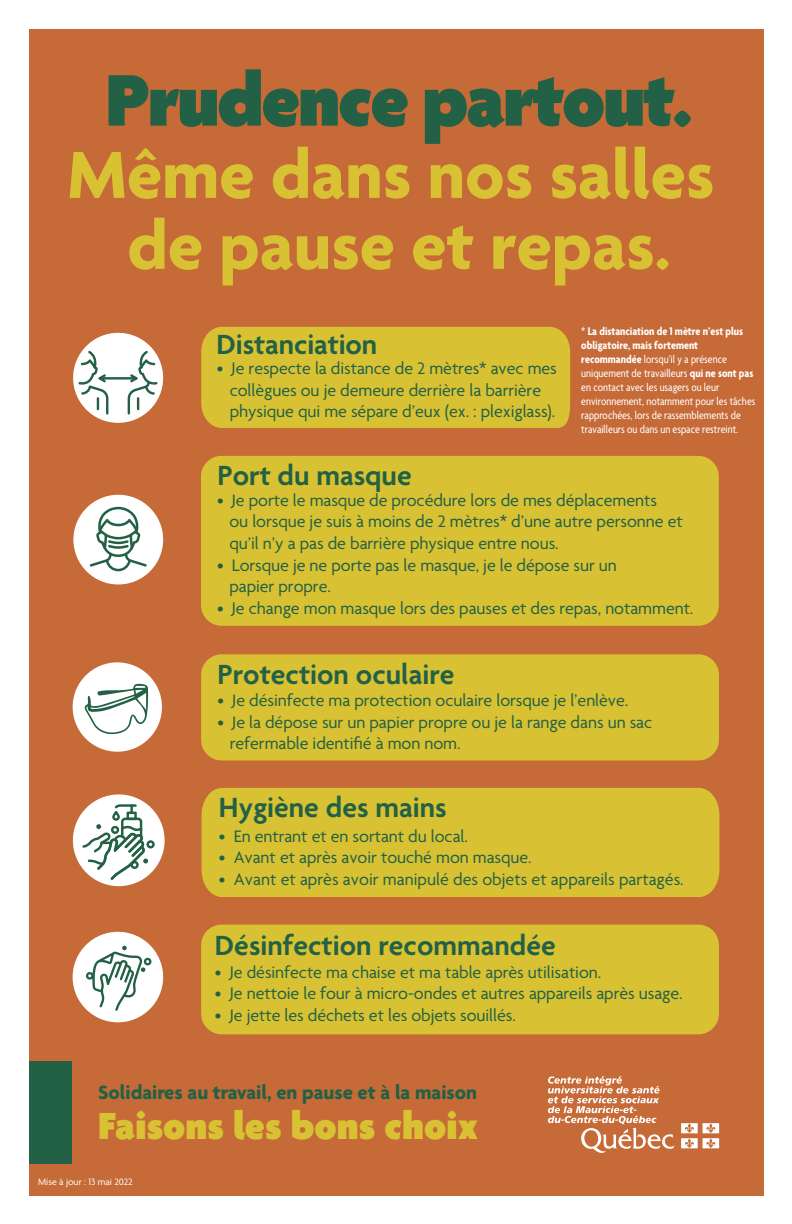
<style>
.page{position:relative;width:792px;height:1224px;background:#fff}
.page>*{position:absolute;margin:0;border:0;box-sizing:border-box;transform-origin:0 0}
.t1{font:900 79px "Agenda";letter-spacing:-.025em;color:#226145}
.t2{font:700 72px/71px "Agenda";color:#d9c134;text-align:center}
.t3{font:900 40.9px "Agenda";color:#d9c134}
.t4{font:600 30px "Agenda";color:#226145}
.t5{font:700 20.9px "Agenda";color:#226145}
.t6{font:18px/21.6px "Agenda";letter-spacing:-.005em;color:#226145}
.t7{font:condensed 12px/14px "Agenda";color:#fff}
.t8{font:10px "Agenda";color:#fff}
.s1{font-weight:700}
</style>
<div class="page">
<div style="left:29px;top:29px;width:735px;height:1167px;background:#c66a38"></div>
<div style="left:29px;top:1061px;width:43px;height:102px;background:#226145"></div>
<svg style="left:548px;top:1076px;width:127px;height:77px"></svg>
<svg style="left:681px;top:1123px;width:38px;height:25px"></svg>
<div style="left:73px;top:794px;width:92px;height:92px;background:#fff;border-radius:50%"></div>
<svg style="left:82px;top:804px;width:73px;height:76px"></svg>
<div style="left:73px;top:333px;width:90px;height:90px;background:#fff;border-radius:50%"></div>
<hr style="left:99px;top:377px;width:38px;height:3px;background:#226145">
<svg style="left:78px;top:351px;width:30px;height:64px"></svg>
<svg style="left:128px;top:351px;width:30px;height:64px"></svg>
<div style="left:73px;top:495px;width:90px;height:89px;background:#fff;border-radius:50%"></div>
<svg style="left:90px;top:507px;width:57px;height:64px"></svg>
<div style="left:73px;top:932px;width:90px;height:90px;background:#fff;border-radius:50%"></div>
<svg style="left:85px;top:945px;width:67px;height:66px"></svg>
<div style="left:73px;top:662px;width:89px;height:90px;background:#fff;border-radius:50%"></div>
<svg style="left:84px;top:684px;width:64px;height:51px"></svg>
<div style="left:201px;top:327px;width:369px;height:101px;background:#d9c134"></div>
<div style="left:201px;top:654px;width:518px;height:106px;background:#d9c134;border-radius:21px"></div>
<div style="left:202px;top:788px;width:517px;height:109px;background:#d9c134"></div>
<div style="left:201px;top:925px;width:518px;height:109px;background:#d9c134;border-radius:21px"></div>
<div style="left:201px;top:456px;width:518px;height:170px;background:#d9c134;border-radius:21px"></div>
<h1 class="t1" style="left:106px;top:58px;width:588px">Prudence partout.</h1>
<h2 class="t2" style="left:67px;top:144px;width:648px">Même dans nos salles de pause et repas.</h2>
<h3 class="t4" style="left:216px;top:328px;width:162px">Distanciation</h3>
<p class="t6" style="left:230px;top:359px;width:329px;text-indent:-13px">• Je respecte la distance de 2 mètres* avec mes collègues ou je demeure derrière la barrière physique qui me sépare d’eux (ex. : plexiglass).</p>
<p class="t7" style="left:581px;top:325px;width:176px">* <span class="s1">La distanciation de 1 mètre n’est plus obligatoire, mais fortement recommandée</span> lorsqu’il y a présence uniquement de travailleurs <span class="s1">qui ne sont pas </span>en contact avec les usagers ou leur environnement, notamment pour les tâches rapprochées, lors de rassemblements de travailleurs ou dans un espace restreint.</p>
<h3 class="t4" style="left:217px;top:459px;width:196px">Port du masque</h3>
<p class="t6" style="left:229px;top:490px;width:455px;text-indent:-12px">• Je porte le masque de procédure lors de mes déplacements<br>ou lorsque je suis à moins de 2 mètres* d’une autre personne et qu’il n’y a pas de barrière physique entre nous.</p>
<p class="t6" style="left:229px;top:555px;width:389px;text-indent:-12px">• Lorsque je ne porte pas le masque, je le dépose sur un papier propre.</p>
<p class="t6" style="left:217px;top:598px;width:478px">• Je change mon masque lors des pauses et des repas, notamment.</p>
<h3 class="t4" style="left:217px;top:659px;width:239px">Protection oculaire</h3>
<p class="t6" style="left:217px;top:690px;width:412px">• Je désinfecte ma protection oculaire lorsque je l’enlève.</p>
<p class="t6" style="left:230px;top:712px;width:424px;text-indent:-12px">• Je la dépose sur un papier propre ou je la range dans un sac refermable identifié à mon nom.</p>
<h3 class="t4" style="left:219px;top:792px;width:229px">Hygiène des mains</h3>
<p class="t6" style="left:219px;top:826px;width:250px">• En entrant et en sortant du local.</p>
<p class="t6" style="left:219px;top:848px;width:314px">• Avant et après avoir touché mon masque.</p>
<p class="t6" style="left:219px;top:870px;width:466px">• Avant et après avoir manipulé des objets et appareils partagés.</p>
<h3 class="t4" style="left:215px;top:929px;width:342px">Désinfection recommandée</h3>
<p class="t6" style="left:215px;top:962px;width:388px">• Je désinfecte ma chaise et ma table après utilisation.</p>
<p class="t6" style="left:215px;top:984px;width:469px">• Je nettoie le four à micro-ondes et autres appareils après usage.</p>
<p class="t6" style="left:215px;top:1006px;width:302px">• Je jette les déchets et les objets souillés.</p>
<p class="t5" style="left:98px;top:1081px;width:380px">Solidaires au travail, en pause et à la maison</p>
<h3 class="t3" style="left:98px;top:1104px;width:382px">Faisons les bons choix</h3>
<p class="t8" style="left:38px;top:1176px;width:96px">Mise à jour : 13 mai 2022</p>
</div>
